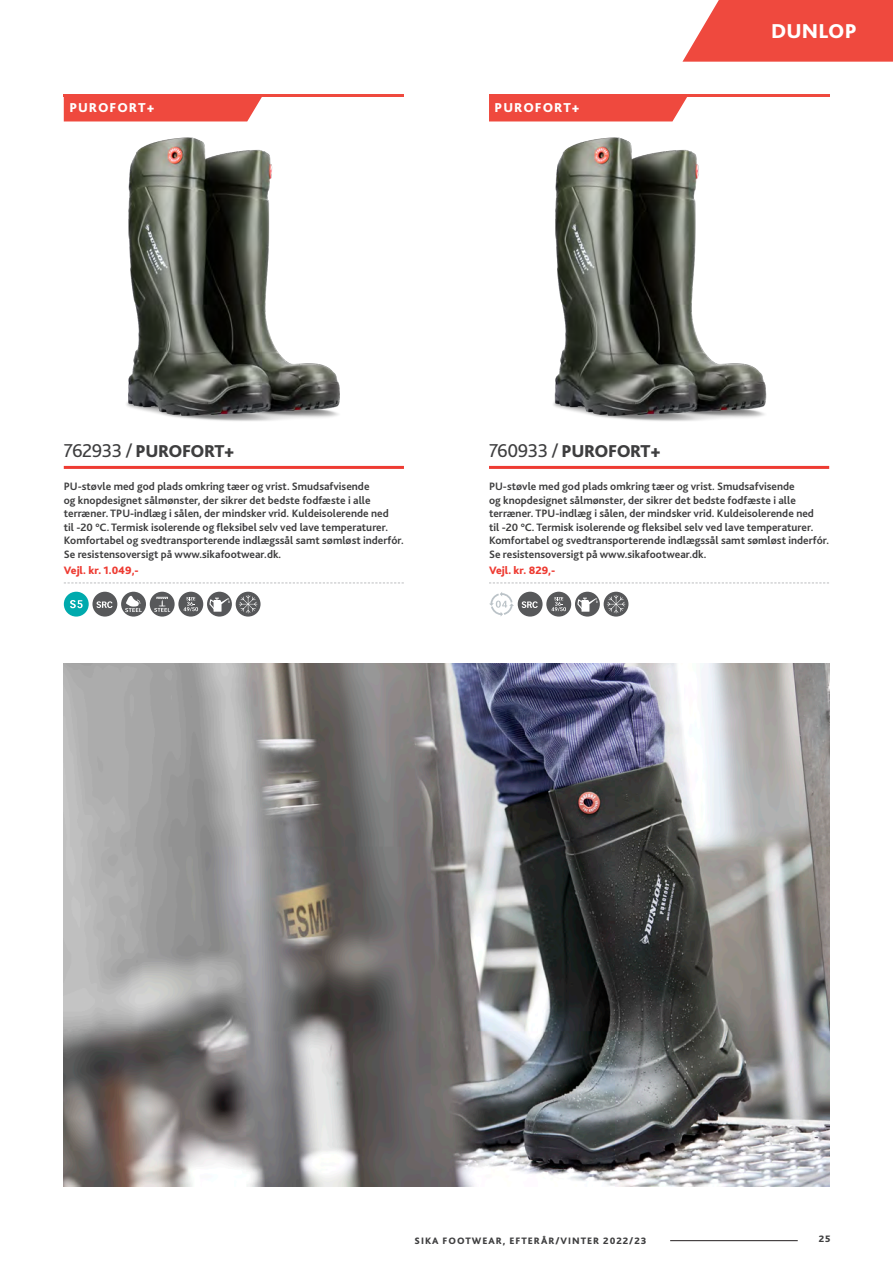
<style>
.page{position:relative;width:893px;height:1263px;background:#fff}
.page>*{position:absolute;margin:0;border:0;box-sizing:border-box;transform-origin:0 0}
.t1{font:800 21px "Bliss 2";letter-spacing:.005em;color:#fff}
.t2{font:800 18px "Bliss 2";letter-spacing:-.025em;color:#3e3e3f}
.t3{font:800 13.5px "Bliss 2";letter-spacing:.075em;color:#fff}
.t4{font:700 11.25px/13.5px "Bliss 2";color:#3e3e3f}
.t5{font:800 11.25px "Bliss 2";color:#ee3b32}
.t6{font:800 9.75px "Bliss 2";letter-spacing:.1em;color:#3e3e3f}
.s1{font-weight:400;font-size:19.5px}
</style>
<div class="page">
<hr style="left:670px;top:1240px;width:128px;height:1px;background:#231f20">
<svg style="left:682px;top:0;width:211px;height:62px;background:#f05a50"></svg>
<img style="left:78px;top:121px;width:262px;height:300px">
<hr style="left:64px;top:466px;width:340px;height:3px;background:#ee3b32">
<svg style="left:64px;top:582px;width:340px;height:1px"></svg>
<div style="left:64px;top:592px;width:25px;height:25px;background:#00aaad;border-radius:50%"></div>
<svg style="left:70px;top:600px;width:13px;height:8px"></svg>
<div style="left:92px;top:592px;width:25px;height:25px;background:#57585a;border-radius:50%"></div>
<svg style="left:96px;top:601px;width:17px;height:7px"></svg>
<div style="left:121px;top:592px;width:25px;height:25px;background:#57585a;border-radius:50%"></div>
<svg style="left:125px;top:595px;width:17px;height:17px"></svg>
<div style="left:150px;top:592px;width:25px;height:25px;background:#57585a;border-radius:50%"></div>
<svg style="left:154px;top:597px;width:16px;height:15px"></svg>
<div style="left:178px;top:592px;width:25px;height:25px;background:#57585a;border-radius:50%"></div>
<svg style="left:184px;top:597px;width:14px;height:14px"></svg>
<div style="left:207px;top:592px;width:25px;height:25px;background:#57585a;border-radius:50%"></div>
<svg style="left:209px;top:598px;width:21px;height:14px"></svg>
<div style="left:236px;top:592px;width:25px;height:25px;background:#57585a;border-radius:50%"></div>
<svg style="left:239px;top:595px;width:18px;height:18px"></svg>
<div style="left:64px;top:96px;width:198px;height:25px;background:#ef493e"></div>
<hr style="left:64px;top:94px;width:340px;height:2px;background:#ef493e">
<img style="left:504px;top:121px;width:263px;height:300px">
<hr style="left:489px;top:466px;width:340px;height:3px;background:#ee3b32">
<svg style="left:489px;top:582px;width:340px;height:1px"></svg>
<svg style="left:489px;top:592px;width:25px;height:24px"></svg>
<div style="left:518px;top:592px;width:25px;height:25px;background:#57585a;border-radius:50%"></div>
<svg style="left:522px;top:601px;width:16px;height:7px"></svg>
<div style="left:546px;top:592px;width:25px;height:25px;background:#57585a;border-radius:50%"></div>
<svg style="left:551px;top:597px;width:15px;height:14px"></svg>
<div style="left:575px;top:592px;width:25px;height:25px;background:#57585a;border-radius:50%"></div>
<svg style="left:577px;top:598px;width:21px;height:14px"></svg>
<div style="left:604px;top:592px;width:24px;height:25px;background:#57585a;border-radius:50%"></div>
<svg style="left:607px;top:595px;width:18px;height:18px"></svg>
<div style="left:489px;top:96px;width:198px;height:25px;background:#ef493e"></div>
<hr style="left:489px;top:94px;width:340px;height:2px;background:#ef493e">
<img style="left:64px;top:663px;width:765px;height:523px">
<p class="t3" style="left:69px;top:99px;width:87px">PUROFORT+</p>
<p class="t3" style="left:495px;top:99px;width:87px">PUROFORT+</p>
<h1 class="t1" style="left:771px;top:18px;width:87px">DUNLOP</h1>
<h2 class="t2" style="left:64px;top:440px;width:172px"><span class="s1">762933 /</span> PUROFORT+</h2>
<p class="t4" style="left:64px;top:479px;width:342px">PU-støvle med god plads omkring tæer og vrist. Smudsafvisende<br>og knopdesignet sålmønster, der sikrer det bedste fodfæste i alle terræner. TPU-indlæg i sålen, der mindsker vrid. Kuldeisolerende ned<br>til -20 °C. Termisk isolerende og fleksibel selv ved lave temperaturer.<br>Komfortabel og svedtransporterende indlægssål samt sømløst inderfór.<br>Se resistensoversigt på www.sikafootwear.dk.</p>
<p class="t5" style="left:64px;top:563px;width:76px">Vejl. kr. 1.049,-</p>
<h2 class="t2" style="left:489px;top:440px;width:173px"><span class="s1">760933 /</span> PUROFORT+</h2>
<p class="t4" style="left:489px;top:479px;width:342px">PU-støvle med god plads omkring tæer og vrist. Smudsafvisende<br>og knopdesignet sålmønster, der sikrer det bedste fodfæste i alle terræner. TPU-indlæg i sålen, der mindsker vrid. Kuldeisolerende ned<br>til -20 °C. Termisk isolerende og fleksibel selv ved lave temperaturer.<br>Komfortabel og svedtransporterende indlægssål samt sømløst inderfór.<br>Se resistensoversigt på www.sikafootwear.dk.</p>
<p class="t5" style="left:489px;top:563px;width:68px">Vejl. kr. 829,-</p>
<p class="t6" style="left:415px;top:1234px;width:233px">SIKA FOOTWEAR, EFTERÅR/VINTER 2022/23</p>
<p class="t6" style="left:819px;top:1232px;width:13px">25</p>
</div>
